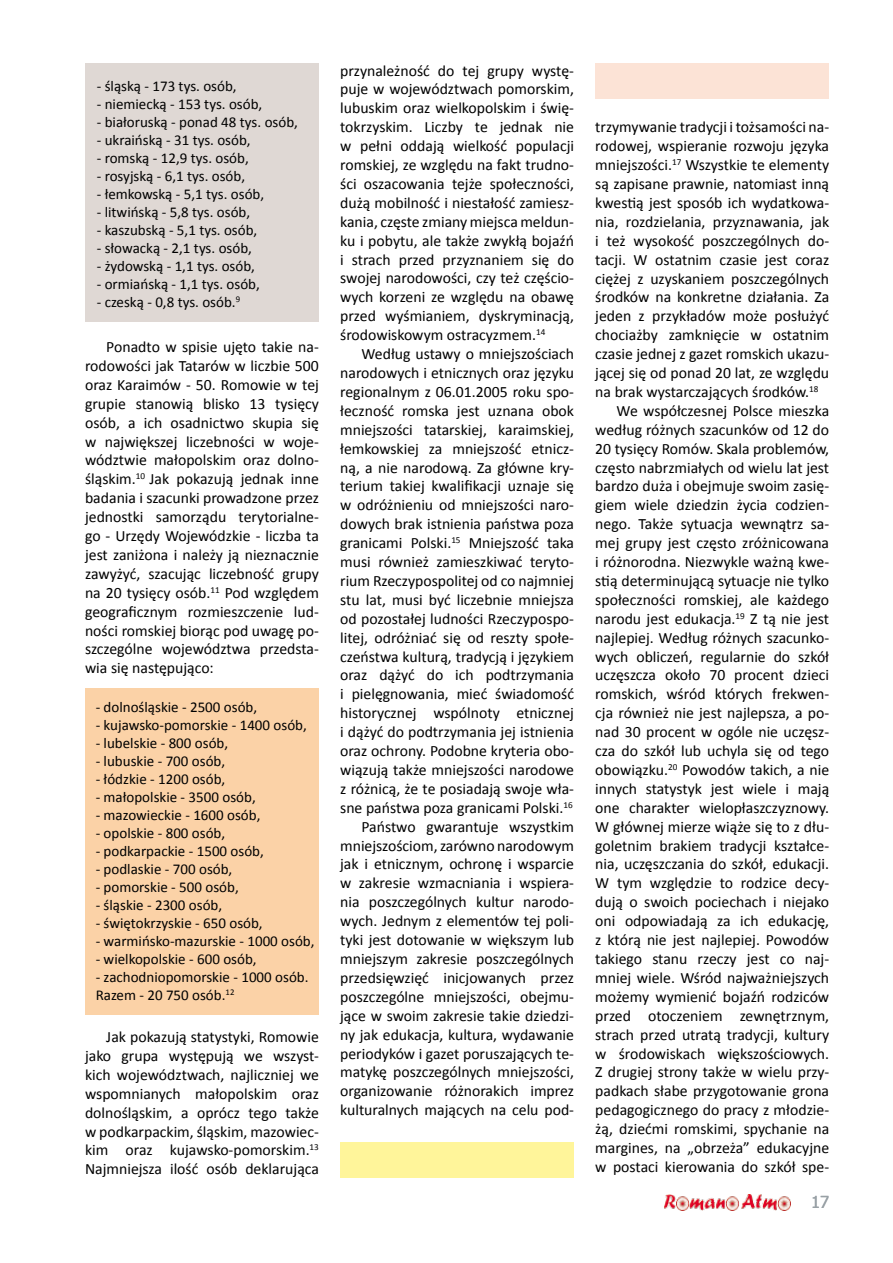
<style>
.page{position:relative;width:893px;height:1263px;background:#fff}
.page>*{position:absolute;margin:0;border:0;box-sizing:border-box;transform-origin:0 0}
.t1{font:16.5px "Tahoma";color:#99a1a6}
.t2{font:15.75px/18.9px "Calibri";color:#000;text-align:justify}
.t3{font:15px/18px "Calibri";color:#000}
</style>
<div class="page">
<img style="left:664px;top:1195px;width:126px;height:15px">
<div style="left:85px;top:688px;width:234px;height:326px;background:#fbd2a7"></div>
<div style="left:85px;top:64px;width:234px;height:258px;background:#dfd8d4"></div>
<div style="left:595px;top:64px;width:234px;height:35px;background:#fce3d6"></div>
<div style="left:340px;top:1142px;width:234px;height:36px;background:#fff59a"></div>
<p class="t3" style="left:97px;top:76px;width:141px">- śląską - 173 tys. osób,</p>
<p class="t3" style="left:97px;top:94px;width:167px">- niemiecką - 153 tys. osób,</p>
<p class="t3" style="left:97px;top:112px;width:203px">- białoruską - ponad 48 tys. osób,</p>
<p class="t3" style="left:97px;top:130px;width:155px">- ukraińską - 31 tys. osób,</p>
<p class="t3" style="left:97px;top:148px;width:154px">- romską - 12,9 tys. osób,</p>
<p class="t3" style="left:97px;top:166px;width:150px">- rosyjską - 6,1 tys. osób,</p>
<p class="t3" style="left:97px;top:184px;width:169px">- łemkowską - 5,1 tys. osób,</p>
<p class="t3" style="left:97px;top:202px;width:155px">- litwińską - 5,8 tys. osób,</p>
<p class="t3" style="left:97px;top:220px;width:162px">- kaszubską - 5,1 tys. osób,</p>
<p class="t3" style="left:97px;top:238px;width:157px">- słowacką - 2,1 tys. osób,</p>
<p class="t3" style="left:97px;top:256px;width:160px">- żydowską - 1,1 tys. osób,</p>
<p class="t3" style="left:97px;top:274px;width:165px">- ormiańską - 1,1 tys. osób,</p>
<p class="t3" style="left:97px;top:292px;width:145px">- czeską - 0,8 tys. osób.<sup>9</sup></p>
<p class="t2" style="left:85px;top:337px;width:235px;text-indent:21px">Ponadto w spisie ujęto takie na&shy;rodowości jak Tatarów w liczbie 500 oraz Karaimów - 50. Romowie w tej grupie stanowią blisko 13 tysięcy osób, a ich osadnictwo skupia się w największej liczebności w woje&shy;wództwie małopolskim oraz dolno&shy;śląskim.<sup>10</sup> Jak pokazują jednak inne badania i szacunki prowadzone przez jednostki samorządu terytorialne&shy;go - Urzędy Wojewódzkie - liczba ta jest zaniżona i należy ją nieznacznie zawyżyć, szacując liczebność grupy na 20 tysięcy osób.<sup>11</sup> Pod względem geograficznym rozmieszczenie lud&shy;ności romskiej biorąc pod uwagę po&shy;szczególne województwa przedsta&shy;wia się następująco:</p>
<p class="t3" style="left:96px;top:697px;width:163px">- dolnośląskie - 2500 osób,</p>
<p class="t3" style="left:96px;top:715px;width:213px">- kujawsko-pomorskie - 1400 osób,</p>
<p class="t3" style="left:96px;top:733px;width:134px">- lubelskie - 800 osób,</p>
<p class="t3" style="left:96px;top:751px;width:131px">- lubuskie - 700 osób,</p>
<p class="t3" style="left:96px;top:769px;width:131px">- łódzkie - 1200 osób,</p>
<p class="t3" style="left:96px;top:787px;width:162px">- małopolskie - 3500 osób,</p>
<p class="t3" style="left:96px;top:805px;width:166px">- mazowieckie - 1600 osób,</p>
<p class="t3" style="left:96px;top:823px;width:131px">- opolskie - 800 osób,</p>
<p class="t3" style="left:96px;top:841px;width:170px">- podkarpackie - 1500 osób,</p>
<p class="t3" style="left:96px;top:859px;width:138px">- podlaskie - 700 osób,</p>
<p class="t3" style="left:96px;top:877px;width:145px">- pomorskie - 500 osób,</p>
<p class="t3" style="left:96px;top:895px;width:128px">- śląskie - 2300 osób,</p>
<p class="t3" style="left:96px;top:913px;width:169px">- świętokrzyskie - 650 osób,</p>
<p class="t3" style="left:96px;top:931px;width:220px">- warmińsko-mazurskie - 1000 osób,</p>
<p class="t3" style="left:96px;top:949px;width:162px">- wielkopolskie - 600 osób,</p>
<p class="t3" style="left:96px;top:967px;width:214px">- zachodniopomorskie - 1000 osób.<br>Razem - 20 750 osób.<sup>12</sup></p>
<p class="t2" style="left:85px;top:1026px;width:235px;text-indent:21px">Jak pokazują statystyki, Romowie jako grupa występują we wszyst&shy;kich województwach, najliczniej we wspomnianych małopolskim oraz dolnośląskim, a oprócz tego także w podkarpackim, śląskim, mazowiec&shy;kim oraz kujawsko-pomorskim.<sup>13<br></sup>Najmniejsza ilość osób deklarująca</p>
<p class="t2" style="left:340px;top:60px;width:235px">przynależność do tej grupy wystę&shy;puje w województwach pomorskim, lubuskim oraz wielkopolskim i świę&shy;tokrzyskim. Liczby te jednak nie w pełni oddają wielkość populacji romskiej, ze względu na fakt trudno&shy;ści oszacowania tejże społeczności, dużą mobilność i niestałość zamiesz&shy;kania, częste zmiany miejsca meldun&shy;ku i pobytu, ale także zwykłą bojaźń i strach przed przyznaniem się do swojej narodowości, czy też częścio&shy;wych korzeni ze względu na obawę przed wyśmianiem, dyskryminacją, środowiskowym ostracyzmem.<sup>14</sup></p>
<p class="t2" style="left:340px;top:344px;width:235px;text-align:right">Według ustawy o mniejszościach narodowych i etnicznych oraz języku regionalnym z 06.01.2005 roku spo&shy;łeczność romska jest uznana obok mniejszości tatarskiej, karaimskiej, łemkowskiej za mniejszość etnicz&shy;ną, a nie narodową. Za główne kry&shy;terium takiej kwalifikacji uznaje się w odróżnieniu od mniejszości naro&shy;dowych brak istnienia państwa poza granicami Polski.<sup>15</sup> Mniejszość taka musi również zamieszkiwać teryto&shy;rium Rzeczypospolitej od co najmniej stu lat, musi być liczebnie mniejsza od pozostałej ludności Rzeczypospo&shy;litej, odróżniać się od reszty społe&shy;czeństwa kulturą, tradycją i językiem oraz dążyć do ich podtrzymania i pielęgnowania, mieć świadomość historycznej wspólnoty etnicznej i dążyć do podtrzymania jej istnienia oraz ochrony. Podobne kryteria obo&shy;wiązują także mniejszości narodowe z różnicą, że te posiadają swoje wła&shy;sne państwa poza granicami Polski.<sup>16<br></sup>Państwo gwarantuje wszystkim mniejszościom, zarówno narodowym jak i etnicznym, ochronę i wsparcie w zakresie wzmacniania i wspiera&shy;nia poszczególnych kultur narodo&shy;wych. Jednym z elementów tej poli&shy;tyki jest dotowanie w większym lub mniejszym zakresie poszczególnych przedsięwzięć inicjowanych przez poszczególne mniejszości, obejmu&shy;jące w swoim zakresie takie dziedzi&shy;ny jak edukacja, kultura, wydawanie periodyków i gazet poruszających te&shy;matykę poszczególnych mniejszości, organizowanie różnorakich imprez kulturalnych mających na celu pod-</p>
<p class="t2" style="left:595px;top:117px;width:235px">trzymywanie tradycji i tożsamości na-</p>
<p class="t2" style="left:595px;top:136px;width:235px">rodowej, wspieranie rozwoju języka</p>
<p class="t2" style="left:595px;top:155px;width:235px">mniejszości.<sup>17</sup> Wszystkie te elementy</p>
<p class="t2" style="left:595px;top:174px;width:235px">są zapisane prawnie, natomiast inną</p>
<p class="t2" style="left:595px;top:192px;width:235px">kwestią jest sposób ich wydatkowa-</p>
<p class="t2" style="left:595px;top:211px;width:235px">nia, rozdzielania, przyznawania, jak</p>
<p class="t2" style="left:595px;top:230px;width:235px">i też wysokość poszczególnych do-</p>
<p class="t2" style="left:595px;top:249px;width:235px">tacji. W ostatnim czasie jest coraz</p>
<p class="t2" style="left:595px;top:268px;width:235px">ciężej z uzyskaniem poszczególnych</p>
<p class="t2" style="left:595px;top:287px;width:235px">środków na konkretne działania. Za</p>
<p class="t2" style="left:595px;top:306px;width:235px">jeden z przykładów może posłużyć</p>
<p class="t2" style="left:595px;top:325px;width:235px">chociażby zamknięcie w ostatnim</p>
<p class="t2" style="left:595px;top:344px;width:235px">czasie jednej z gazet romskich ukazu-</p>
<p class="t2" style="left:595px;top:363px;width:235px">jącej się od ponad 20 lat, ze względu</p>
<p class="t2" style="left:595px;top:381px;width:225px">na brak wystarczających środków.<sup>18</sup></p>
<p class="t2" style="left:617px;top:400px;width:214px">We współczesnej Polsce mieszka</p>
<p class="t2" style="left:595px;top:419px;width:235px">według różnych szacunków od 12 do</p>
<p class="t2" style="left:595px;top:438px;width:235px">20 tysięcy Romów. Skala problemów,</p>
<p class="t2" style="left:595px;top:457px;width:235px">często nabrzmiałych od wielu lat jest</p>
<p class="t2" style="left:595px;top:476px;width:235px">bardzo duża i obejmuje swoim zasię-</p>
<p class="t2" style="left:595px;top:495px;width:235px">giem wiele dziedzin życia codzien-</p>
<p class="t2" style="left:595px;top:514px;width:235px">nego. Także sytuacja wewnątrz sa-</p>
<p class="t2" style="left:595px;top:533px;width:235px">mej grupy jest często zróżnicowana</p>
<p class="t2" style="left:595px;top:552px;width:235px">i różnorodna. Niezwykle ważną kwe-</p>
<p class="t2" style="left:595px;top:570px;width:235px">stią determinującą sytuacje nie tylko</p>
<p class="t2" style="left:595px;top:589px;width:235px">społeczności romskiej, ale każdego</p>
<p class="t2" style="left:595px;top:608px;width:235px">narodu jest edukacja.<sup>19</sup> Z tą nie jest</p>
<p class="t2" style="left:595px;top:627px;width:235px">najlepiej. Według różnych szacunko-</p>
<p class="t2" style="left:595px;top:646px;width:235px">wych obliczeń, regularnie do szkół</p>
<p class="t2" style="left:595px;top:665px;width:235px">uczęszcza około 70 procent dzieci</p>
<p class="t2" style="left:595px;top:684px;width:235px">romskich, wśród których frekwen-</p>
<p class="t2" style="left:595px;top:703px;width:235px">cja również nie jest najlepsza, a po-</p>
<p class="t2" style="left:595px;top:722px;width:235px">nad 30 procent w ogóle nie uczęsz-</p>
<p class="t2" style="left:595px;top:741px;width:235px">cza do szkół lub uchyla się od tego</p>
<p class="t2" style="left:595px;top:759px;width:235px">obowiązku.<sup>20</sup> Powodów takich, a nie</p>
<p class="t2" style="left:595px;top:778px;width:235px">innych statystyk jest wiele i mają</p>
<p class="t2" style="left:595px;top:797px;width:235px">one charakter wielopłaszczyznowy.</p>
<p class="t2" style="left:595px;top:816px;width:235px">W głównej mierze wiąże się to z dłu-</p>
<p class="t2" style="left:595px;top:835px;width:235px">goletnim brakiem tradycji kształce-</p>
<p class="t2" style="left:595px;top:854px;width:235px">nia, uczęszczania do szkół, edukacji.</p>
<p class="t2" style="left:595px;top:873px;width:235px">W tym względzie to rodzice decy-</p>
<p class="t2" style="left:595px;top:892px;width:235px">dują o swoich pociechach i niejako</p>
<p class="t2" style="left:595px;top:911px;width:235px">oni odpowiadają za ich edukację,</p>
<p class="t2" style="left:595px;top:930px;width:235px">z którą nie jest najlepiej. Powodów</p>
<p class="t2" style="left:595px;top:948px;width:235px">takiego stanu rzeczy jest co naj-</p>
<p class="t2" style="left:595px;top:967px;width:235px">mniej wiele. Wśród najważniejszych</p>
<p class="t2" style="left:595px;top:986px;width:235px">możemy wymienić bojaźń rodziców</p>
<p class="t2" style="left:595px;top:1005px;width:235px">przed otoczeniem zewnętrznym,</p>
<p class="t2" style="left:595px;top:1024px;width:235px">strach przed utratą tradycji, kultury</p>
<p class="t2" style="left:595px;top:1043px;width:235px">w środowiskach większościowych.</p>
<p class="t2" style="left:595px;top:1062px;width:235px">Z drugiej strony także w wielu przy-</p>
<p class="t2" style="left:595px;top:1081px;width:235px">padkach słabe przygotowanie grona</p>
<p class="t2" style="left:595px;top:1100px;width:235px">pedagogicznego do pracy z młodzie-</p>
<p class="t2" style="left:595px;top:1119px;width:235px">żą, dziećmi romskimi, spychanie na</p>
<p class="t2" style="left:595px;top:1137px;width:235px">margines, na „obrzeża” edukacyjne</p>
<p class="t2" style="left:595px;top:1156px;width:235px">w postaci kierowania do szkół spe-</p>
<p class="t1" style="left:811px;top:1190px;width:9px">17</p>
</div>
